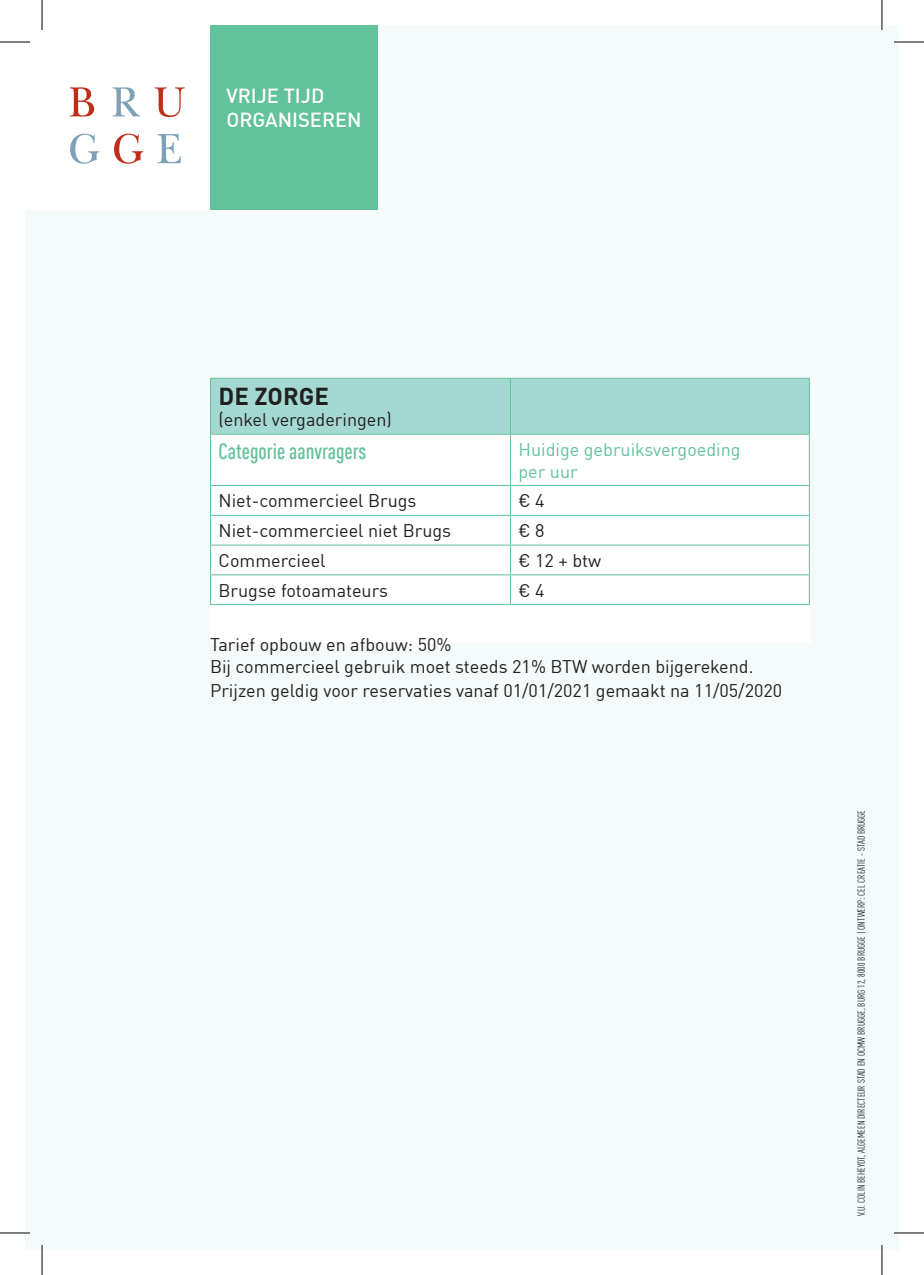
<style>
.page{position:relative;width:924px;height:1275px;background:#fff}
.page>*{position:absolute;margin:0;border:0;box-sizing:border-box;transform-origin:0 0}
.t1{font:700 24px "DIN Offc Pro";color:#231f20}
.t2{font:500 condensed 22px "DIN Offc Pro";color:#61c29c}
.t3{font:500 20px/24px "DIN Offc Pro";color:#fff}
.t4{font:18px/21.6px "DIN Offc Pro";color:#231f20}
.t5{font:18px/21.6px "DIN Offc Pro";color:#61c29c}
.t6{font:condensed 10px "DIN Offc Pro";color:#231f20}
</style>
<div class="page">
<div style="left:25px;top:25px;width:873px;height:1225px;background:#f4fbfa"></div>
<div style="left:210px;top:378px;width:599px;height:265px;background:#fff"></div>
<div style="left:211px;top:379px;width:597px;height:55px;background:#a4d9d2"></div>
<hr style="left:210px;top:378px;width:300px;height:1px;background:#61c29c">
<hr style="left:210px;top:379px;width:1px;height:55px;background:#61c29c">
<hr style="left:510px;top:378px;width:299px;height:1px;background:#61c29c">
<hr style="left:509px;top:379px;width:1px;height:55px;background:#61c29c">
<hr style="left:808px;top:379px;width:1px;height:55px;background:#61c29c">
<hr style="left:210px;top:434px;width:300px;height:1px;background:#61c29c">
<hr style="left:210px;top:435px;width:1px;height:50px;background:#61c29c">
<hr style="left:510px;top:434px;width:299px;height:1px;background:#61c29c">
<hr style="left:509px;top:435px;width:1px;height:50px;background:#61c29c">
<hr style="left:808px;top:435px;width:1px;height:50px;background:#61c29c">
<hr style="left:210px;top:485px;width:300px;height:1px;background:#61c29c">
<hr style="left:510px;top:485px;width:299px;height:1px;background:#61c29c">
<hr style="left:210px;top:515px;width:300px;height:1px;background:#61c29c">
<hr style="left:510px;top:515px;width:299px;height:1px;background:#61c29c">
<hr style="left:210px;top:544px;width:300px;height:1px;background:#61c29c">
<hr style="left:510px;top:544px;width:299px;height:1px;background:#61c29c">
<hr style="left:210px;top:574px;width:300px;height:1px;background:#61c29c">
<svg style="left:210px;top:486px;width:1px;height:118px"></svg>
<hr style="left:510px;top:574px;width:299px;height:1px;background:#61c29c">
<svg style="left:808px;top:486px;width:1px;height:118px"></svg>
<hr style="left:210px;top:604px;width:300px;height:1px;background:#61c29c">
<hr style="left:510px;top:604px;width:299px;height:1px;background:#61c29c">
<div style="left:25px;top:25px;width:185px;height:184px;background:#fff"></div>
<svg style="left:70px;top:87px;width:24px;height:30px"></svg>
<svg style="left:112px;top:87px;width:28px;height:29px"></svg>
<svg style="left:154px;top:87px;width:30px;height:30px"></svg>
<svg style="left:70px;top:134px;width:29px;height:30px"></svg>
<svg style="left:114px;top:134px;width:29px;height:30px"></svg>
<svg style="left:158px;top:134px;width:23px;height:29px"></svg>
<div style="left:210px;top:25px;width:168px;height:184px;background:#61c29c"></div>
<hr style="left:893px;top:41px;width:30px;height:2px;background:#fff">
<hr style="left:0;top:1231px;width:30px;height:3px;background:#fff">
<hr style="left:893px;top:1231px;width:30px;height:3px;background:#fff">
<hr style="left:41px;top:1245px;width:2px;height:30px;background:#fff">
<hr style="left:880px;top:0;width:2px;height:30px;background:#fff">
<hr style="left:880px;top:1245px;width:2px;height:30px;background:#fff">
<hr style="left:0;top:42px;width:30px;height:1px;background:#000">
<hr style="left:893px;top:42px;width:30px;height:1px;background:#000">
<hr style="left:0;top:1232px;width:30px;height:1px;background:#000">
<hr style="left:893px;top:1232px;width:30px;height:1px;background:#000">
<hr style="left:42px;top:0;width:1px;height:30px;background:#000">
<hr style="left:42px;top:1245px;width:1px;height:30px;background:#000">
<hr style="left:881px;top:0;width:1px;height:30px;background:#000">
<hr style="left:881px;top:1245px;width:1px;height:30px;background:#000">
<p class="t3" style="left:226px;top:81px;width:137px">VRIJE TIJD<br>ORGANISEREN</p>
<h1 class="t1" style="left:218px;top:376px;width:112px">DE ZORGE</h1>
<p class="t4" style="left:218px;top:407px;width:175px">(enkel vergaderingen)</p>
<p class="t2" style="left:218px;top:435px;width:149px">Categorie aanvragers</p>
<p class="t5" style="left:518px;top:437px;width:224px">Huidige gebruiksvergoeding per uur</p>
<p class="t4" style="left:218px;top:488px;width:199px">Niet-commercieel Brugs</p>
<p class="t4" style="left:518px;top:488px;width:28px">€ 4</p>
<p class="t4" style="left:218px;top:518px;width:234px">Niet-commercieel niet Brugs</p>
<p class="t4" style="left:518px;top:518px;width:28px">€ 8</p>
<p class="t4" style="left:218px;top:548px;width:108px">Commercieel</p>
<p class="t4" style="left:518px;top:548px;width:84px">€ 12 + btw</p>
<p class="t4" style="left:218px;top:577px;width:171px">Brugse fotoamateurs</p>
<p class="t4" style="left:518px;top:577px;width:28px">€ 4</p>
<p class="t4" style="left:210px;top:632px;width:544px">Tarief opbouw en afbouw: 50%<br>Bij commercieel gebruik moet steeds 21% BTW worden bijgerekend.</p>
<p class="t4" style="left:210px;top:678px;width:573px">Prijzen geldig voor reservaties vanaf 01/01/2021 gemaakt na 11/05/2020</p>
<p class="t6" style="left:853px;top:1216px;width:407px;rotate:-90deg">V.U. COLIN BEHEYDT, ALGEMEEN DIRECTEUR STAD EN OCMW BRUGGE, BURG 12, 8000 BRUGGE | ONTWERP: CEL CREATIE - STAD BRUGGE</p>
</div>
